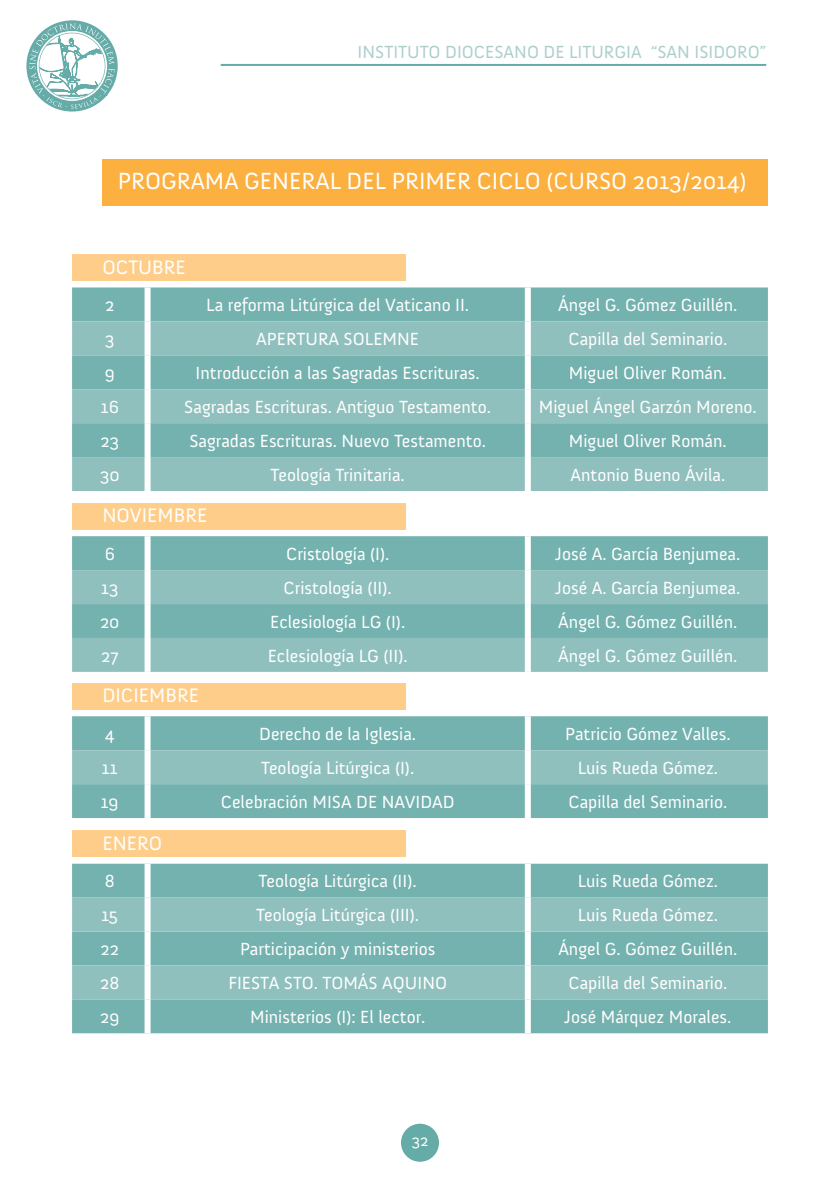
<style>
.page{position:relative;width:840px;height:1191px;background:#fff}
.page>*{position:absolute;margin:0;border:0;box-sizing:border-box;transform-origin:0 0}
.t1{font:24px "Anivers";color:#fff}
.t2{font:20px "Anivers";color:#fff}
.t3{font:18px "Anivers";color:#fff}
.t4{font:18px "Anivers";color:#accfcd}
.t5{font:16px "Anivers";color:#fff}
</style>
<div class="page">
<div style="left:401px;top:1123px;width:38px;height:38px;background:#65aba8;border-radius:50%"></div>
<hr style="left:221px;top:64px;width:544px;height:2px;background:#65aba8">
<svg style="left:26px;top:20px;width:92px;height:92px"></svg>
<div style="left:72px;top:287px;width:695px;height:34px;background:#74b2af"></div>
<svg style="left:72px;top:321px;width:695px;height:170px;background:#85bab8"></svg>
<div style="left:144px;top:287px;width:6px;height:34px;background:#fff"></div>
<div style="left:524px;top:287px;width:6px;height:34px;background:#fff"></div>
<div style="left:144px;top:321px;width:6px;height:34px;background:#fff"></div>
<div style="left:524px;top:321px;width:6px;height:34px;background:#fff"></div>
<div style="left:144px;top:355px;width:6px;height:34px;background:#fff"></div>
<div style="left:524px;top:355px;width:6px;height:34px;background:#fff"></div>
<div style="left:144px;top:389px;width:6px;height:34px;background:#fff"></div>
<div style="left:524px;top:389px;width:6px;height:34px;background:#fff"></div>
<div style="left:144px;top:423px;width:6px;height:34px;background:#fff"></div>
<div style="left:524px;top:423px;width:6px;height:34px;background:#fff"></div>
<div style="left:144px;top:457px;width:6px;height:34px;background:#fff"></div>
<div style="left:524px;top:457px;width:6px;height:34px;background:#fff"></div>
<div style="left:72px;top:863px;width:695px;height:170px;background:#74b2af"></div>
<svg style="left:72px;top:897px;width:695px;height:102px;background:#87bbb9"></svg>
<div style="left:144px;top:863px;width:6px;height:34px;background:#fff"></div>
<div style="left:524px;top:863px;width:6px;height:34px;background:#fff"></div>
<div style="left:144px;top:897px;width:6px;height:34px;background:#fff"></div>
<div style="left:524px;top:897px;width:6px;height:34px;background:#fff"></div>
<div style="left:144px;top:931px;width:6px;height:34px;background:#fff"></div>
<div style="left:524px;top:931px;width:6px;height:34px;background:#fff"></div>
<div style="left:144px;top:965px;width:6px;height:34px;background:#fff"></div>
<div style="left:524px;top:965px;width:6px;height:34px;background:#fff"></div>
<div style="left:144px;top:999px;width:6px;height:34px;background:#fff"></div>
<div style="left:524px;top:999px;width:6px;height:34px;background:#fff"></div>
<div style="left:72px;top:536px;width:695px;height:34px;background:#74b2af"></div>
<svg style="left:72px;top:570px;width:695px;height:102px;background:#87bbb9"></svg>
<div style="left:144px;top:536px;width:6px;height:34px;background:#fff"></div>
<div style="left:524px;top:536px;width:6px;height:34px;background:#fff"></div>
<div style="left:144px;top:570px;width:6px;height:34px;background:#fff"></div>
<div style="left:524px;top:570px;width:6px;height:34px;background:#fff"></div>
<div style="left:144px;top:604px;width:6px;height:34px;background:#fff"></div>
<div style="left:524px;top:604px;width:6px;height:34px;background:#fff"></div>
<div style="left:144px;top:638px;width:6px;height:34px;background:#fff"></div>
<div style="left:524px;top:638px;width:6px;height:34px;background:#fff"></div>
<div style="left:72px;top:716px;width:695px;height:102px;background:#74b2af"></div>
<div style="left:72px;top:750px;width:695px;height:34px;background:#90c0be"></div>
<div style="left:144px;top:716px;width:6px;height:34px;background:#fff"></div>
<div style="left:524px;top:716px;width:6px;height:34px;background:#fff"></div>
<div style="left:144px;top:750px;width:6px;height:34px;background:#fff"></div>
<div style="left:524px;top:750px;width:6px;height:34px;background:#fff"></div>
<div style="left:144px;top:784px;width:6px;height:34px;background:#fff"></div>
<div style="left:524px;top:784px;width:6px;height:34px;background:#fff"></div>
<div style="left:72px;top:254px;width:333px;height:26px;background:#fecd8a"></div>
<div style="left:72px;top:830px;width:333px;height:26px;background:#fecd8a"></div>
<div style="left:72px;top:503px;width:333px;height:26px;background:#fecd8a"></div>
<div style="left:72px;top:683px;width:333px;height:26px;background:#fecd8a"></div>
<div style="left:102px;top:159px;width:665px;height:47px;background:#fbb040"></div>
<p class="t4" style="left:357px;top:42px;width:410px">INSTITUTO DIOCESANO DE LITURGIA “SAN ISIDORO”</p>
<h1 class="t1" style="left:118px;top:168px;width:630px">PROGRAMA GENERAL DEL PRIMER CICLO (CURSO 2013/2014)</h1>
<p class="t2" style="left:102px;top:256px;width:85px">OCTUBRE</p>
<p class="t3" style="left:105px;top:295px;width:11px">2</p>
<p class="t3" style="left:206px;top:295px;width:264px">La reforma Litúrgica del Vaticano II.</p>
<p class="t3" style="left:558px;top:295px;width:180px">Ángel G. Gómez Guillén.</p>
<p class="t3" style="left:105px;top:329px;width:11px">3</p>
<p class="t3" style="left:256px;top:329px;width:164px">APERTURA SOLEMNE</p>
<p class="t3" style="left:568px;top:329px;width:160px">Capilla del Seminario.</p>
<p class="t3" style="left:105px;top:363px;width:12px">9</p>
<p class="t3" style="left:195px;top:363px;width:285px">Introducción a las Sagradas Escrituras.</p>
<p class="t3" style="left:568px;top:363px;width:159px">Miguel Oliver Román.</p>
<p class="t3" style="left:101px;top:397px;width:20px">16</p>
<p class="t3" style="left:184px;top:397px;width:308px">Sagradas Escrituras. Antiguo Testamento.</p>
<p class="t3" style="left:538px;top:397px;width:219px">Miguel Ángel Garzón Moreno.</p>
<p class="t3" style="left:100px;top:431px;width:20px">23</p>
<p class="t3" style="left:189px;top:431px;width:298px">Sagradas Escrituras. Nuevo Testamento.</p>
<p class="t3" style="left:568px;top:431px;width:159px">Miguel Oliver Román.</p>
<p class="t3" style="left:100px;top:465px;width:21px">30</p>
<p class="t3" style="left:270px;top:465px;width:136px">Teología Trinitaria.</p>
<p class="t3" style="left:570px;top:465px;width:156px">Antonio Bueno Ávila.</p>
<p class="t2" style="left:102px;top:505px;width:106px">NOVIEMBRE</p>
<p class="t3" style="left:105px;top:544px;width:12px">6</p>
<p class="t3" style="left:286px;top:544px;width:105px">Cristología (I).</p>
<p class="t3" style="left:555px;top:544px;width:186px">José A. García Benjumea.</p>
<p class="t3" style="left:101px;top:578px;width:19px">13</p>
<p class="t3" style="left:283px;top:578px;width:110px">Cristología (II).</p>
<p class="t3" style="left:555px;top:578px;width:186px">José A. García Benjumea.</p>
<p class="t3" style="left:100px;top:612px;width:21px">20</p>
<p class="t3" style="left:270px;top:612px;width:137px">Eclesiología LG (I).</p>
<p class="t3" style="left:558px;top:612px;width:180px">Ángel G. Gómez Guillén.</p>
<p class="t3" style="left:101px;top:646px;width:19px">27</p>
<p class="t3" style="left:267px;top:646px;width:141px">Eclesiología LG (II).</p>
<p class="t3" style="left:558px;top:646px;width:180px">Ángel G. Gómez Guillén.</p>
<p class="t2" style="left:102px;top:685px;width:98px">DICIEMBRE</p>
<p class="t3" style="left:105px;top:724px;width:11px">4</p>
<p class="t3" style="left:259px;top:724px;width:158px">Derecho de la Iglesia.</p>
<p class="t3" style="left:564px;top:724px;width:167px">Patricio Gómez Valles.</p>
<p class="t3" style="left:102px;top:758px;width:17px">11</p>
<p class="t3" style="left:261px;top:758px;width:155px">Teología Litúrgica (I).</p>
<p class="t3" style="left:577px;top:758px;width:142px">Luis Rueda Gómez.</p>
<p class="t3" style="left:101px;top:792px;width:19px">19</p>
<p class="t3" style="left:220px;top:792px;width:235px">Celebración MISA DE NAVIDAD</p>
<p class="t3" style="left:568px;top:792px;width:160px">Capilla del Seminario.</p>
<p class="t2" style="left:102px;top:832px;width:61px">ENERO</p>
<p class="t3" style="left:105px;top:871px;width:11px">8</p>
<p class="t3" style="left:258px;top:871px;width:159px">Teología Litúrgica (II).</p>
<p class="t3" style="left:577px;top:871px;width:142px">Luis Rueda Gómez.</p>
<p class="t3" style="left:102px;top:905px;width:18px">15</p>
<p class="t3" style="left:256px;top:905px;width:164px">Teología Litúrgica (III).</p>
<p class="t3" style="left:577px;top:905px;width:142px">Luis Rueda Gómez.</p>
<p class="t3" style="left:100px;top:939px;width:20px">22</p>
<p class="t3" style="left:240px;top:939px;width:197px">Participación y ministerios</p>
<p class="t3" style="left:558px;top:939px;width:180px">Ángel G. Gómez Guillén.</p>
<p class="t3" style="left:100px;top:973px;width:21px">28</p>
<p class="t3" style="left:228px;top:973px;width:220px">FIESTA STO. TOMÁS AQUINO</p>
<p class="t3" style="left:568px;top:973px;width:160px">Capilla del Seminario.</p>
<p class="t3" style="left:100px;top:1007px;width:21px">29</p>
<p class="t3" style="left:250px;top:1007px;width:177px">Ministerios (I): El lector.</p>
<p class="t3" style="left:564px;top:1007px;width:168px">José Márquez Morales.</p>
<p class="t5" style="left:411px;top:1132px;width:18px">32</p>
</div>
